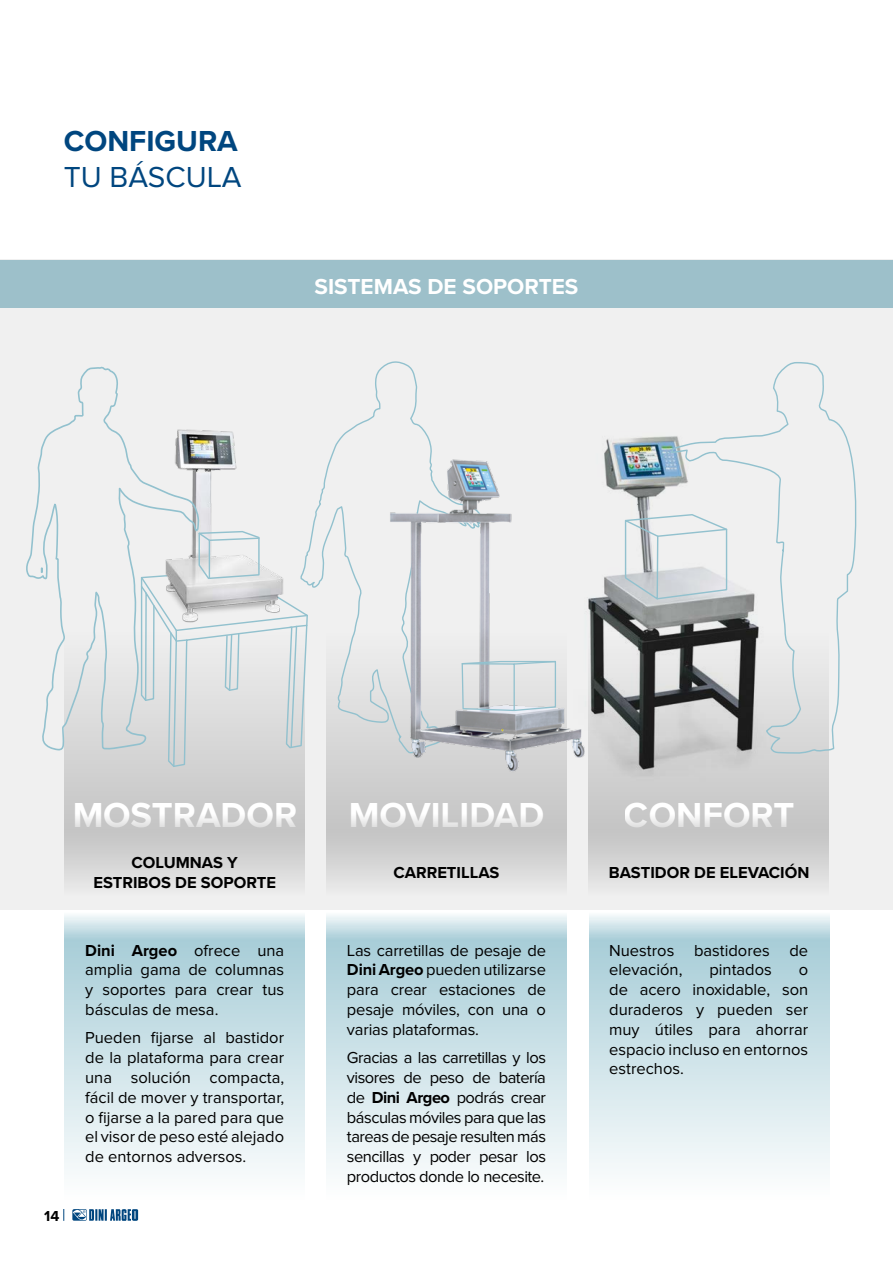
<style>
.page{position:relative;width:893px;height:1263px;background:#fff}
.page>*{position:absolute;margin:0;border:0;box-sizing:border-box;transform-origin:0 0}
.t1{font:700 36px "Proxima Nova";color:#fff}
.t2{font:700 30px "Proxima Nova";color:#00467f}
.t3{font:30px "Proxima Nova";color:#00467f}
.t4{font:700 22.5px "Proxima Nova";color:#fff}
.t5{font:16.5px/19.8px "Proxima Nova";color:#000;text-align:justify}
.t6{font:700 16.5px/19.8px "Proxima Nova";color:#000;text-align:center}
.t7{font:700 15px "Proxima Nova";color:#000}
.s1{font-weight:700}
</style>
<div class="page">
<svg style="left:63px;top:1209px;width:1px;height:12px"></svg>
<svg style="left:72px;top:1209px;width:66px;height:12px"></svg>
<div style="left:0;top:259px;width:893px;height:651px;background:#f0f0f0"></div>
<div style="left:0;top:260px;width:893px;height:48px;background:#9dc0ca"></div>
<svg style="left:588px;top:754px;width:241px;height:130px;background:#cecece"></svg>
<svg style="left:326px;top:755px;width:241px;height:129px;background:#cecece"></svg>
<svg style="left:64px;top:751px;width:241px;height:133px;background:#cecece"></svg>
<svg style="left:64px;top:915px;width:241px;height:256px;background:#cde2e8"></svg>
<svg style="left:326px;top:915px;width:241px;height:256px;background:#cde2e8"></svg>
<svg style="left:589px;top:915px;width:241px;height:256px;background:#cde2e8"></svg>
<svg style="left:311px;top:361px;width:121px;height:394px"></svg>
<img style="left:593px;top:436px;width:177px;height:350px">
<img style="left:201px;top:430px;width:36px;height:100px">
<img style="left:371px;top:447px;width:222px;height:342px">
<svg style="left:140px;top:530px;width:171px;height:238px"></svg>
<svg style="left:624px;top:513px;width:46px;height:88px"></svg>
<svg style="left:461px;top:660px;width:96px;height:52px"></svg>
<svg style="left:26px;top:366px;width:175px;height:385px"></svg>
<svg style="left:670px;top:362px;width:187px;height:392px"></svg>
<h2 class="t2" style="left:64px;top:119px;width:176px">CONFIGURA</h2>
<h2 class="t3" style="left:64px;top:160px;width:179px">TU BÁSCULA</h2>
<h3 class="t4" style="left:315px;top:270px;width:265px">SISTEMAS DE SOPORTES</h3>
<h1 class="t1" style="left:72px;top:788px;width:226px">MOSTRADOR</h1>
<h1 class="t1" style="left:349px;top:788px;width:197px">MOVILIDAD</h1>
<h1 class="t1" style="left:624px;top:788px;width:172px">CONFORT</h1>
<p class="t6" style="left:93px;top:852px;width:184px">COLUMNAS Y<br>ESTRIBOS DE SOPORTE</p>
<p class="t6" style="left:394px;top:862px;width:107px">CARRETILLAS</p>
<p class="t6" style="left:609px;top:862px;width:202px">BASTIDOR DE ELEVACIÓN</p>
<p class="t7" style="left:44px;top:1204px;width:17px">14</p>
<p class="t5" style="left:85px;top:940px;width:201px"><span class="s1">Dini Argeo</span> ofrece una amplia gama de columnas y soportes para crear tus básculas de mesa.</p>
<p class="t5" style="left:85px;top:1028px;width:201px">Pueden fijarse al bastidor de la plataforma para crear una solución compacta, fácil de mover y transportar, o fijarse a la pared para que el visor de peso esté alejado de entornos adversos.</p>
<p class="t5" style="left:347px;top:940px;width:201px">Las carretillas de pesaje de <span class="s1">Dini Argeo</span> pueden utilizarse para crear estaciones de pesaje móviles, con una o varias plataformas.</p>
<p class="t5" style="left:347px;top:1048px;width:201px">Gracias a las carretillas y los visores de peso de batería de <span class="s1">Dini Argeo</span> podrás crear básculas móviles para que las tareas de pesaje resulten más sencillas y poder pesar los productos donde lo necesite.</p>
<p class="t5" style="left:609px;top:940px;width:201px">Nuestros bastidores de elevación,</p>
<p class="t5" style="left:709px;top:960px;width:64px">pintados</p>
<p class="t5" style="left:609px;top:960px;width:201px;text-indent:190px">o de acero inoxidable, son duraderos y pueden ser muy útiles para ahorrar espacio incluso en entornos estrechos.</p>
</div>
